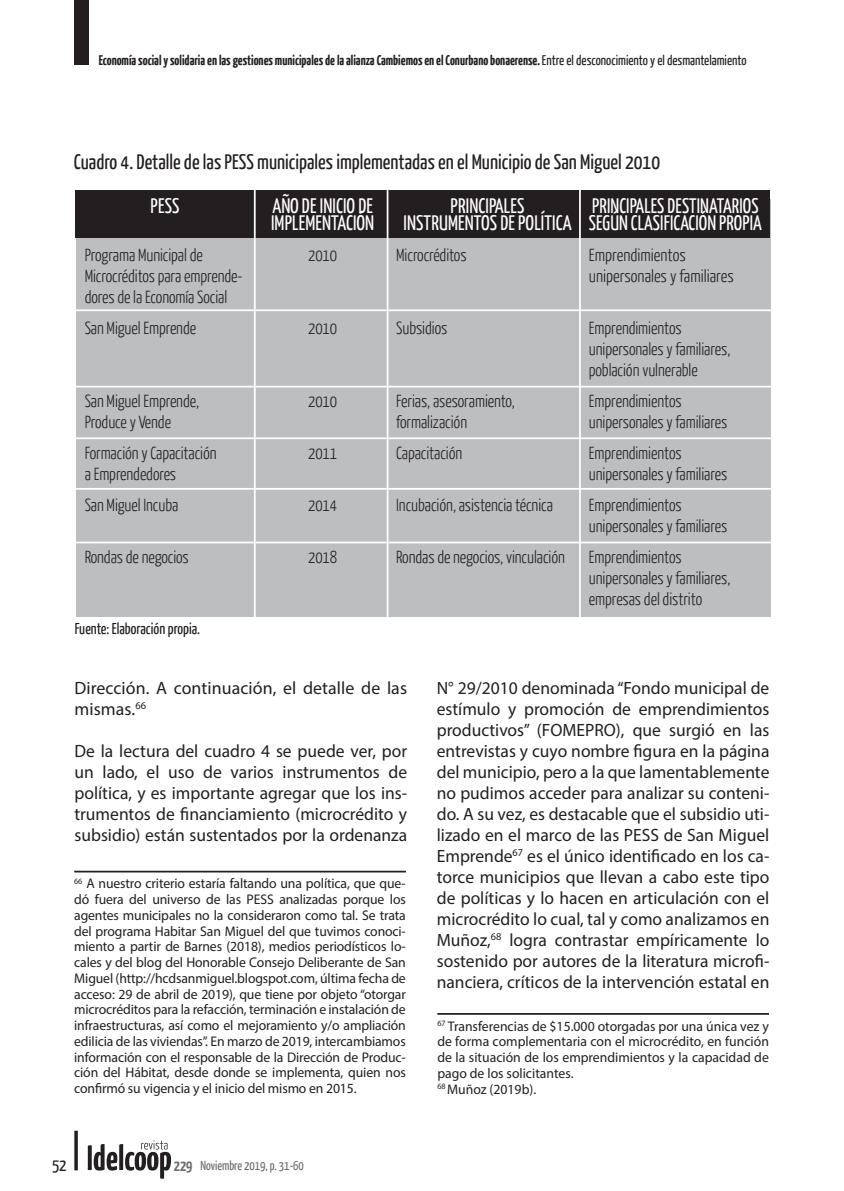
<style>
.page{position:relative;width:844px;height:1191px;background:#fff}
.page>*{position:absolute;margin:0;border:0;box-sizing:border-box;transform-origin:0 0}
.t1{font:21px "Yanone Kaffeesatz";color:#231f20}
.t2{font:21px/17.5px "Yanone Kaffeesatz";letter-spacing:.005em;color:#fff}
.t3{font:21px/17.5px "Yanone Kaffeesatz";letter-spacing:.005em;color:#fff;scale:.95 1}
.t4{font:17.85px/21px "Myriad Pro";color:#231f20;text-align:justify}
.t5{font:300 17.5px/21px "Yanone Kaffeesatz";letter-spacing:-.005em;color:#231f20}
.t6{font:17.5px "Yanone Kaffeesatz";color:#231f20}
.t7{font:15.75px "Yanone Kaffeesatz";color:#231f20}
.t8{font:14px/15.8px "Myriad Pro";color:#231f20;text-align:justify}
.t9{font:700 14px "Yanone Kaffeesatz";color:#231f20}
.t10{font:13.12px "Yanone Kaffeesatz";color:#6d6e71}
.s1{font-weight:400}
.s2{font-weight:700;font-size:15.75px}
</style>
<div class="page">
<div style="left:75px;top:199px;width:695px;height:418px;background:#bcbec0"></div>
<div style="left:75px;top:190px;width:694px;height:48px;background:#231f20"></div>
<hr style="left:254px;top:185px;width:1px;height:438px;background:#fff">
<hr style="left:386px;top:185px;width:2px;height:438px;background:#fff">
<hr style="left:579px;top:185px;width:1px;height:438px;background:#fff">
<hr style="left:71px;top:309px;width:704px;height:2px;background:#fff">
<hr style="left:71px;top:386px;width:704px;height:1px;background:#fff">
<hr style="left:71px;top:437px;width:704px;height:2px;background:#fff">
<hr style="left:71px;top:488px;width:704px;height:2px;background:#fff">
<hr style="left:71px;top:541px;width:704px;height:2px;background:#fff">
<hr style="left:74px;top:870px;width:332px;height:2px;background:#231f20">
<div style="left:74px;top:0;width:15px;height:65px;background:#231f20"></div>
<hr style="left:437px;top:1013px;width:331px;height:1px;background:#231f20">
<svg style="left:74px;top:1130px;width:4px;height:40px"></svg>
<svg style="left:88px;top:1140px;width:83px;height:38px"></svg>
<p class="t9" style="left:99px;top:50px;width:649px">Economía social y solidaria en las gestiones municipales de la alianza Cambiemos en el Conurbano bonaerense. <span class="s1">Entre el desconocimiento y el desmantelamiento</span></p>
<h1 class="t1" style="left:74px;top:148px;width:587px">Cuadro 4. Detalle de las PESS municipales implementadas en el Municipio de San Miguel 2010</h1>
<h1 class="t2" style="left:150px;top:196px;width:30px">PESS</h1>
<p class="t5" style="left:85px;top:244px;width:159px">Programa Municipal de<br>Microcréditos para emprende&shy;dores de la Economía Social</p>
<p class="t5" style="left:85px;top:317px;width:113px">San Miguel Emprende</p>
<p class="t5" style="left:85px;top:390px;width:116px">San Miguel Emprende,<br>Produce y Vende</p>
<p class="t5" style="left:85px;top:442px;width:133px">Formación y Capacitación a Emprendedores</p>
<p class="t5" style="left:85px;top:494px;width:95px">San Miguel Incuba</p>
<p class="t5" style="left:85px;top:546px;width:106px">Rondas de negocios</p>
<p class="t7" style="left:75px;top:619px;width:127px">Fuente: Elaboración propia.</p>
<h1 class="t2" style="left:271px;top:196px;width:105px">AÑO DE INICIO DE<br>IMPLEMENTACIÓN</h1>
<p class="t5" style="left:308px;top:244px;width:31px">2010</p>
<p class="t5" style="left:308px;top:317px;width:31px">2010</p>
<p class="t5" style="left:308px;top:390px;width:31px">2010</p>
<p class="t5" style="left:308px;top:442px;width:31px">2011</p>
<p class="t5" style="left:308px;top:494px;width:31px">2014</p>
<p class="t5" style="left:308px;top:546px;width:31px">2018</p>
<h1 class="t2" style="left:403px;top:196px;width:169px;text-align:center">PRINCIPALES<br>INSTRUMENTOS DE POLÍTICA</h1>
<p class="t5" style="left:396px;top:244px;width:72px">Microcréditos</p>
<p class="t5" style="left:396px;top:317px;width:53px">Subsidios</p>
<p class="t5" style="left:396px;top:390px;width:120px">Ferias, asesoramiento, formalización</p>
<p class="t5" style="left:396px;top:442px;width:68px">Capacitación</p>
<p class="t5" style="left:396px;top:494px;width:158px">Incubación, asistencia técnica</p>
<p class="t5" style="left:396px;top:546px;width:170px">Rondas de negocios, vinculación</p>
<h1 class="t3" style="left:588px;top:196px;width:183px">PRINCIPALES DESTINATARIOS<br>SEGÚN CLASIFICACIÓN PROPIA</h1>
<p class="t5" style="left:588px;top:244px;width:147px">Emprendimientos unipersonales y familiares</p>
<p class="t5" style="left:588px;top:317px;width:143px">Emprendimientos unipersonales y familiares, población vulnerable</p>
<p class="t5" style="left:588px;top:390px;width:140px">Emprendimientos unipersonales y familiares</p>
<p class="t5" style="left:588px;top:442px;width:140px">Emprendimientos unipersonales y familiares</p>
<p class="t5" style="left:588px;top:494px;width:140px">Emprendimientos unipersonales y familiares</p>
<p class="t5" style="left:588px;top:546px;width:143px">Emprendimientos unipersonales y familiares, empresas del distrito</p>
<p class="t4" style="left:74px;top:677px;width:334px">Dirección. A continuación, el detalle de las mismas.<sup>66</sup></p>
<p class="t4" style="left:74px;top:740px;width:334px">De la lectura del cuadro 4 se puede ver, por un lado, el uso de varios instrumentos de política, y es importante agregar que los ins&shy;trumentos de financiamiento (microcrédito y subsidio) están sustentados por la ordenanza</p>
<p class="t8" style="left:74px;top:875px;width:333px"><sup>66</sup> A nuestro criterio estaría faltando una política, que que&shy;dó fuera del universo de las PESS analizadas porque los agentes municipales no la consideraron como tal. Se trata del programa Habitar San Miguel del que tuvimos conoci&shy;miento a partir de Barnes (2018), medios periodísticos lo&shy;cales y del blog del Honorable Consejo Deliberante de San Miguel (http://hcdsanmiguel.blogspot.com, última fecha de acceso: 29 de abril de 2019), que tiene por objeto “otorgar microcréditos para la refacción, terminación e instalación de infraestructuras, así como el mejoramiento y/o ampliación edilicia de las viviendas”. En marzo de 2019, intercambiamos información con el responsable de la Dirección de Produc&shy;ción del Hábitat, desde donde se implementa, quien nos confirmó su vigencia y el inicio del mismo en 2015.</p>
<p class="t6" style="left:52px;top:1153px;width:16px">52</p>
<p class="t10" style="left:174px;top:1157px;width:132px"><span class="s2">229</span> Noviembre 2019, p. 31-60</p>
<p class="t4" style="left:436px;top:677px;width:334px">N° 29/2010 denominada “Fondo municipal de estímulo y promoción de emprendimientos productivos” (FOMEPRO), que surgió en las entrevistas y cuyo nombre figura en la página del municipio, pero a la que lamentablemente no pudimos acceder para analizar su conteni&shy;do. A su vez, es destacable que el subsidio uti&shy;lizado en el marco de las PESS de San Miguel Emprende<sup>67</sup> es el único identificado en los ca&shy;torce municipios que llevan a cabo este tipo de políticas y lo hacen en articulación con el microcrédito lo cual, tal y como analizamos en Muñoz,<sup>68</sup> logra contrastar empíricamente lo sostenido por autores de la literatura microfi&shy;nanciera, críticos de la intervención estatal en</p>
<p class="t8" style="left:437px;top:1017px;width:333px;text-align:left"><sup>67</sup> Transferencias de $15.000 otorgadas por una única vez y de forma complementaria con el microcrédito, en función de la situación de los emprendimientos y la capacidad de pago de los solicitantes.<br><sup>68</sup> Muñoz (2019b).</p>
</div>
